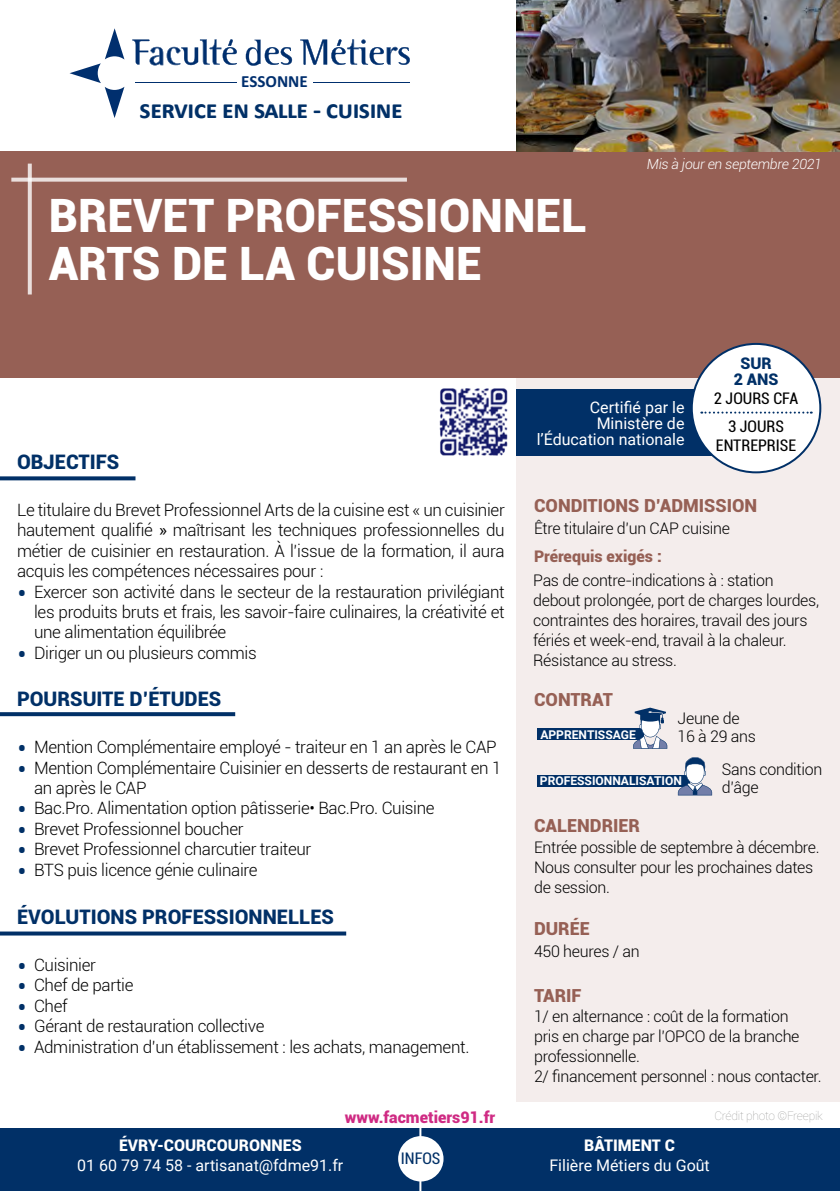
<style>
.page{position:relative;width:840px;height:1191px;background:#fff}
.page>*{position:absolute;margin:0;border:0;box-sizing:border-box;transform-origin:0 0}
.t1{font:900 46px/48px "Roboto";color:#fff}
.t2{font:700 26.2px "Calibri";letter-spacing:-.02em;color:#013067}
.t3{font:700 22.2px "Calibri";color:#002f6e}
.t4{font:900 20px "Roboto";color:#013067}
.t5{font:900 18px "Roboto";color:#966055}
.t6{font:300 17px/20.4px "Roboto";letter-spacing:-.02em;color:#000;text-align:justify}
.t7{font:700 17px "Calibri";color:#002f6e}
.t8{font:300 16px/20px "Roboto";letter-spacing:-.02em;color:#000}
.t9{font:16px/16px "Roboto";color:#fff;text-align:right}
.t10{font:900 16px "Roboto";color:#fff}
.t11{font:condensed 16px/28px "Roboto";color:#000;text-align:center}
.t12{font:900 16px "Roboto";color:#cf2a83}
.t13{font:900 16px "Roboto";color:#966055}
.t14{font:900 16px/16px "Roboto";color:#013067;text-align:center}
.t15{font:condensed 16px "Roboto";color:#013067}
.t16{font:italic 300 14px "Roboto";letter-spacing:-.02em;color:#fff}
.t17{font:700 12px "Roboto";color:#fff}
.t18{font:100 12px "Roboto";letter-spacing:-.02em;color:#9d9d9c}
.s1{font-weight:400}
.s2{font-size:30px;color:#013067}
</style>
<div class="page">
<hr style="left:135px;top:82px;width:101px;height:1px;background:#002f6e">
<hr style="left:313px;top:82px;width:97px;height:1px;background:#002f6e">
<svg style="left:132px;top:39px;width:105px;height:27px"></svg>
<svg style="left:245px;top:40px;width:47px;height:26px"></svg>
<svg style="left:300px;top:39px;width:109px;height:26px"></svg>
<svg style="left:69px;top:28px;width:55px;height:90px"></svg>
<div style="left:516px;top:369px;width:323px;height:732px;background:#f4edec"></div>
<div style="left:0;top:151px;width:839px;height:227px;background:#966055"></div>
<svg style="left:28px;top:164px;width:4px;height:130px"></svg>
<svg style="left:11px;top:178px;width:395px;height:4px;background:#e2d3d1"></svg>
<div style="left:0;top:1128px;width:839px;height:63px;background:#013067"></div>
<hr style="left:419px;top:1123px;width:2px;height:68px;background:#fff">
<div style="left:398px;top:1136px;width:45px;height:45px;background:#fff;border-radius:50%"></div>
<img style="left:439px;top:388px;width:69px;height:68px">
<img style="left:516px;top:0;width:323px;height:151px">
<svg style="left:0;top:476px;width:135px;height:4px"></svg>
<svg style="left:0;top:712px;width:235px;height:4px"></svg>
<svg style="left:0;top:931px;width:346px;height:4px"></svg>
<div style="left:536px;top:775px;width:153px;height:11px;background:#013067"></div>
<svg style="left:677px;top:757px;width:34px;height:38px"></svg>
<div style="left:537px;top:728px;width:106px;height:12px;background:#013067"></div>
<svg style="left:633px;top:707px;width:34px;height:42px"></svg>
<div style="left:516px;top:389px;width:196px;height:67px;background:#013067"></div>
<div style="left:691px;top:344px;width:128px;height:128px;background:#fff;border-radius:50%"></div>
<svg style="left:701px;top:411px;width:110px;height:2px"></svg>
<p class="t7" style="left:241px;top:70px;width:68px">ESSONNE</p>
<h3 class="t3" style="left:176px;top:87px;width:192px">Centre de Format ion</h3>
<h2 class="t2" style="left:139px;top:91px;width:264px">service en salle - cuisine</h2>
<h1 class="t1" style="left:49px;top:190px;width:539px">BREVET PROFESSIONNEL<br>ARTS DE LA CUISINE</h1>
<p class="t16" style="left:646px;top:155px;width:176px">Mis à jour en septembre 2021</p>
<p class="t4" style="left:17px;top:448px;width:104px">OBJECTIFS</p>
<p class="t6" style="left:17px;top:499px;width:489px">Le titulaire du Brevet Professionnel Arts de la cuisine est « un cuisinier hautement qualifié <span class="s1">»</span> maîtrisant les techniques professionnelles du métier de cuisinier en restauration. À l’issue de la formation, il aura acquis les compétences nécessaires pour :</p>
<p class="t6" style="left:34px;top:581px;width:472px;text-indent:-17px"><span class="s2">•</span> Exercer son activité dans le secteur de la restauration privilégiant les produits bruts et frais, les savoir-faire culinaires, la créativité et une alimentation équilibrée</p>
<p class="t6" style="left:17px;top:642px;width:241px"><span class="s2">•</span> Diriger un ou plusieurs commis</p>
<p class="t4" style="left:17px;top:684px;width:206px">POURSUITE D’ÉTUDES</p>
<p class="t6" style="left:17px;top:736px;width:481px"><span class="s2">•</span> Mention Complémentaire employé - traiteur en 1 an après le CAP</p>
<p class="t6" style="left:34px;top:756px;width:468px;text-indent:-17px"><span class="s2">•</span> Mention Complémentaire Cuisinier en desserts de restaurant en 1 an après le CAP</p>
<p class="t6" style="left:17px;top:797px;width:419px"><span class="s2">•</span> Bac.Pro. Alimentation option pâtisserie• Bac.Pro. Cuisine</p>
<p class="t6" style="left:17px;top:818px;width:228px"><span class="s2">•</span> Brevet Professionnel boucher</p>
<p class="t6" style="left:17px;top:838px;width:296px"><span class="s2">•</span> Brevet Professionnel charcutier traiteur</p>
<p class="t6" style="left:17px;top:858px;width:242px"><span class="s2">•</span> BTS puis licence génie culinaire</p>
<p class="t4" style="left:17px;top:903px;width:318px">ÉVOLUTIONS PROFESSIONNELLES</p>
<p class="t6" style="left:17px;top:954px;width:80px"><span class="s2">•</span> Cuisinier</p>
<p class="t6" style="left:17px;top:974px;width:118px"><span class="s2">•</span> Chef de partie</p>
<p class="t6" style="left:17px;top:995px;width:52px"><span class="s2">•</span> Chef</p>
<p class="t6" style="left:17px;top:1015px;width:249px"><span class="s2">•</span> Gérant de restauration collective</p>
<p class="t6" style="left:17px;top:1035px;width:453px"><span class="s2">•</span> Administration d’un établissement : les achats, management.</p>
<p class="t12" style="left:344px;top:1106px;width:152px">www.facmetiers91.fr</p>
<p class="t15" style="left:400px;top:1146px;width:41px">INFOS</p>
<p class="t10" style="left:119px;top:1134px;width:184px">ÉVRY-COURCOURONNES</p>
<p class="t9" style="left:77px;top:1157px;width:267px">01 60 79 74 58 - artisanat@fdme91.fr</p>
<p class="t9" style="left:536px;top:398px;width:149px">Certifié par le<br>Ministère de l’Éducation nationale</p>
<p class="t14" style="left:733px;top:354px;width:46px">SUR<br>2 ANS</p>
<p class="t11" style="left:713px;top:383px;width:86px">2 JOURS CFA<br>3 JOURS</p>
<p class="t11" style="left:715px;top:430px;width:82px">ENTREPRISE</p>
<p class="t5" style="left:533px;top:493px;width:224px">CONDITIONS D’ADMISSION</p>
<p class="t8" style="left:533px;top:517px;width:197px">Être titulaire d’un CAP cuisine</p>
<p class="t8" style="left:533px;top:569px;width:287px">Pas de contre-indications à : station debout prolongée, port de charges lourdes, contraintes des horaires, travail des jours fériés et week-end, travail à la chaleur.<br>Résistance au stress.</p>
<p class="t13" style="left:533px;top:545px;width:129px">Prérequis exigés :</p>
<p class="t5" style="left:533px;top:686px;width:80px">CONTRAT</p>
<p class="t8" style="left:677px;top:709px;width:80px;line-height:18px">Jeune de<br>16 à 29 ans</p>
<p class="t8" style="left:721px;top:760px;width:102px;line-height:18px">Sans condition d’âge</p>
<p class="t17" style="left:540px;top:726px;width:97px">APPRENTISSAGE</p>
<p class="t17" style="left:539px;top:772px;width:143px">PROFESSIONNALISATION</p>
<p class="t5" style="left:533px;top:813px;width:107px">CALENDRIER</p>
<p class="t8" style="left:533px;top:837px;width:287px">Entrée possible de septembre à décembre.<br>Nous consulter pour les prochaines dates de session.</p>
<p class="t5" style="left:533px;top:916px;width:57px">DURÉE</p>
<p class="t8" style="left:533px;top:941px;width:107px">450 heures / an</p>
<p class="t5" style="left:533px;top:983px;width:49px">TARIF</p>
<p class="t8" style="left:533px;top:1006px;width:289px">1/ en alternance : coût de la formation<br>pris en charge par l’OPCO de la branche professionnelle.<br>2/ financement personnel : nous contacter.</p>
<p class="t18" style="left:714px;top:1107px;width:110px">Crédit photo ©Freepik</p>
<p class="t10" style="left:584px;top:1134px;width:92px">BÂTIMENT C</p>
<p class="t9" style="left:549px;top:1157px;width:162px">Filière Métiers du Goût</p>
</div>
